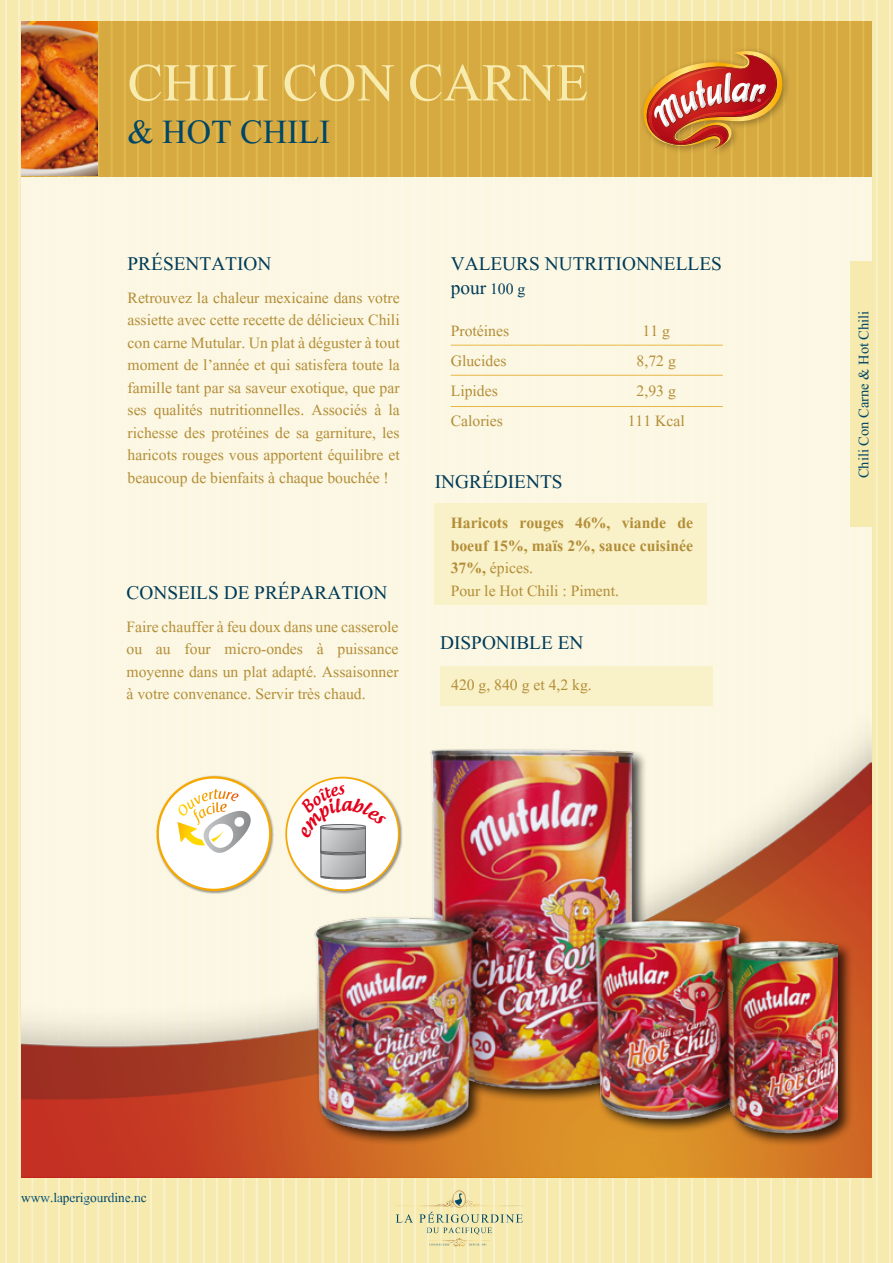
<style>
.page{position:relative;width:893px;height:1263px;background:#f6eaae}
.page>*{position:absolute;margin:0;border:0;box-sizing:border-box;transform-origin:0 0}
.t1{font:66px "Aparajita";color:#f7ebae}
.t2{font:42px "Aparajita";color:#004666}
.t3{font:24px/24px "Aparajita";color:#003b58}
.t4{font:19.5px/22.5px "Aparajita";color:#b38e38;text-align:justify}
.t5{font:700 19.5px/22.5px "Aparajita";color:#b38e38}
.t6{font:18px "Aparajita";color:#004666}
.t7{font:16.5px "Aparajita";color:#004666}
.s1{font-size:19.5px}
.s2{font-weight:400}
</style>
<div class="page">
<div style="left:21px;top:21px;width:851px;height:155px;background:#d7a941"></div>
<hr style="left:18px;top:0;width:2px;height:1263px;background:#f8f0c9">
<hr style="left:5px;top:0;width:2px;height:1263px;background:#f8f1c9">
<svg style="left:71px;top:0;width:2px;height:1263px"></svg>
<svg style="left:58px;top:0;width:2px;height:1263px"></svg>
<svg style="left:45px;top:0;width:2px;height:1263px"></svg>
<svg style="left:31px;top:0;width:2px;height:1263px"></svg>
<svg style="left:124px;top:0;width:2px;height:1263px"></svg>
<svg style="left:111px;top:0;width:2px;height:1263px"></svg>
<svg style="left:97px;top:0;width:2px;height:1263px"></svg>
<svg style="left:84px;top:0;width:2px;height:1263px"></svg>
<svg style="left:137px;top:0;width:2px;height:1263px"></svg>
<svg style="left:546px;top:0;width:2px;height:1263px"></svg>
<svg style="left:533px;top:0;width:2px;height:1263px"></svg>
<svg style="left:599px;top:0;width:2px;height:1263px"></svg>
<svg style="left:585px;top:0;width:2px;height:1263px"></svg>
<svg style="left:572px;top:0;width:2px;height:1263px"></svg>
<svg style="left:559px;top:0;width:2px;height:1263px"></svg>
<svg style="left:625px;top:0;width:2px;height:1263px"></svg>
<svg style="left:612px;top:0;width:2px;height:1263px"></svg>
<svg style="left:810px;top:0;width:2px;height:1263px"></svg>
<svg style="left:796px;top:0;width:2px;height:1263px"></svg>
<svg style="left:783px;top:0;width:2px;height:1263px"></svg>
<hr style="left:889px;top:0;width:2px;height:1263px;background:#f8f1c9">
<hr style="left:876px;top:0;width:2px;height:1263px;background:#f8f0c6">
<svg style="left:862px;top:0;width:2px;height:1263px"></svg>
<svg style="left:849px;top:0;width:2px;height:1263px"></svg>
<svg style="left:836px;top:0;width:2px;height:1263px"></svg>
<svg style="left:823px;top:0;width:2px;height:1263px"></svg>
<img style="left:21px;top:187px;width:851px;height:991px">
<div style="left:639px;top:48px;width:151px;height:109px;background:#000;opacity:.3"></div>
<svg style="left:638px;top:0;width:139px;height:1263px"></svg>
<hr style="left:451px;top:345px;width:272px;height:1px;background:#e9b745">
<hr style="left:451px;top:375px;width:272px;height:1px;background:#e9b745">
<hr style="left:451px;top:406px;width:272px;height:1px;background:#e9b745">
<div style="left:435px;top:503px;width:272px;height:102px;background:#f9f1c8"></div>
<div style="left:440px;top:666px;width:272px;height:40px;background:#f9f1c8"></div>
<div style="left:312px;top:748px;width:541px;height:399px;background:#000;opacity:.75"></div>
<img style="left:523px;top:731px;width:315px;height:426px">
<img style="left:21px;top:21px;width:77px;height:155px">
<img style="left:150px;top:0;width:373px;height:1263px">
<h1 class="t1" style="left:128px;top:50px;width:462px">Chili con carne</h1>
<h2 class="t2" style="left:128px;top:112px;width:204px">&amp; Hot chili</h2>
<p class="t3" style="left:128px;top:254px;width:145px">Présentation</p>
<p class="t4" style="left:128px;top:288px;width:274px">Retrouvez la chaleur mexicaine dans votre assiette avec cette recette de délicieux Chili con carne Mutular. Un plat à déguster à tout moment de l’année et qui satisfera toute la famille tant par sa saveur exotique, que par ses qualités nutritionnelles. Associés à la richesse des protéines de sa garniture, les haricots rouges vous apportent équilibre et beaucoup de bienfaits à chaque bouchée !</p>
<p class="t3" style="left:126px;top:583px;width:263px">Conseils de préparation</p>
<p class="t4" style="left:126px;top:617px;width:274px">Faire chauffer à feu doux dans une casserole ou au four micro‑ondes à puissance moyenne dans un plat adapté. Assaisonner à votre convenance. Servir très chaud.</p>
<p class="t3" style="left:451px;top:254px;width:273px">valeurs nutritionnelles pour <span class="s1">100 g</span></p>
<p class="t4" style="left:451px;top:318px;width:60px;line-height:30px;text-align:left">Protéines<br>Glucides<br>Lipides<br>Calories</p>
<p class="t4" style="left:628px;top:318px;width:59px;line-height:30px;text-align:center">11 g<br>8,72 g<br>2,93 g<br>111 Kcal</p>
<p class="t3" style="left:435px;top:472px;width:129px">INGRédients</p>
<p class="t5" style="left:451px;top:514px;width:244px">Haricots rouges 46%, viande de boeuf 15%, maïs 2%, sauce cuisinée<br>37%, <span class="s2">épices.<br>Pour le Hot Chili : Piment.</span></p>
<p class="t3" style="left:440px;top:633px;width:145px">Disponible en</p>
<p class="t4" style="left:451px;top:676px;width:142px">420 g, 840 g et 4,2 kg.</p>
<p class="t6" style="left:855px;top:478px;width:169px;rotate:-90deg">Chili Con Carne &amp; Hot Chili</p>
<p class="t7" style="left:21px;top:1189px;width:127px">www.laperigourdine.nc</p>
</div>
